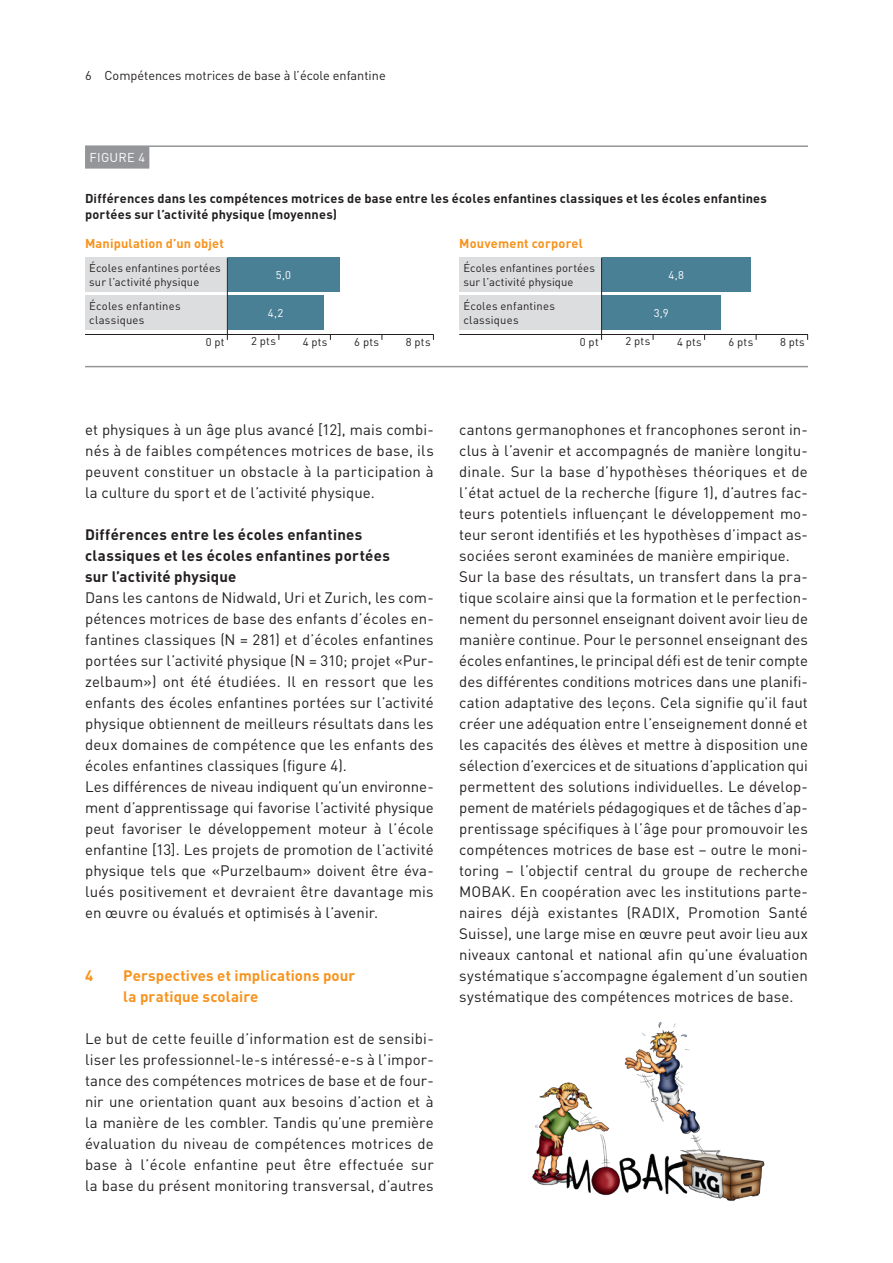
<style>
.page{position:relative;width:893px;height:1263px;background:#fff}
.page>*{position:absolute;margin:0;border:0;box-sizing:border-box;transform-origin:0 0}
.t1{font:15px/21px "DIN Pro";letter-spacing:.005em;color:#231f20;text-align:justify}
.t2{font:700 15px/21px "DIN Pro";letter-spacing:.02em;color:#231f20}
.t3{font:700 15px/21px "DIN Pro";letter-spacing:.01em;color:#f7931d}
.t4{font:700 12.75px/16.5px "DIN Pro";letter-spacing:.015em;color:#231f20}
.t5{font:12.75px "DIN Pro";color:#231f20}
.t6{font:700 12.75px "DIN Pro";letter-spacing:.015em;color:#f7931d}
.t7{font:12.75px "DIN Pro";letter-spacing:.02em;color:#fff}
.t8{font:11.25px/13.5px "DIN Pro";letter-spacing:.015em;color:#231f20}
.t9{font:11.25px "DIN Pro";color:#fff}
</style>
<div class="page">
<img style="left:532px;top:1022px;width:233px;height:179px">
<hr style="left:85px;top:145px;width:723px;height:2px;background:#939598">
<div style="left:85px;top:146px;width:64px;height:23px;background:#939598"></div>
<hr style="left:85px;top:366px;width:723px;height:1px;background:#939598">
<div style="left:601px;top:258px;width:150px;height:34px;background:#4a8096"></div>
<div style="left:459px;top:258px;width:143px;height:34px;background:#dcdddf"></div>
<div style="left:601px;top:296px;width:120px;height:34px;background:#4a8096"></div>
<div style="left:459px;top:296px;width:143px;height:34px;background:#dcdddf"></div>
<hr style="left:459px;top:334px;width:349px;height:1px;background:#231f20">
<hr style="left:601px;top:258px;width:1px;height:82px;background:#231f20">
<div style="left:227px;top:258px;width:113px;height:34px;background:#4a8096"></div>
<div style="left:85px;top:258px;width:142px;height:34px;background:#dcdddf"></div>
<div style="left:227px;top:296px;width:97px;height:34px;background:#4a8096"></div>
<div style="left:85px;top:296px;width:142px;height:34px;background:#dcdddf"></div>
<hr style="left:85px;top:334px;width:349px;height:1px;background:#231f20">
<hr style="left:227px;top:258px;width:1px;height:82px;background:#231f20">
<p class="t5" style="left:85px;top:66px;width:302px">6 Compétences motrices de base à l’école enfantine</p>
<p class="t7" style="left:89px;top:149px;width:57px">FIGURE 4</p>
<p class="t4" style="left:85px;top:189px;width:683px">Différences dans les compétences motrices de base entre les écoles enfantines classiques et les écoles enfantines portées sur l’activité physique (moyennes)</p>
<p class="t6" style="left:85px;top:235px;width:140px">Manipulation d’un objet</p>
<p class="t6" style="left:459px;top:235px;width:125px">Mouvement corporel</p>
<p class="t8" style="left:89px;top:261px;width:133px">Écoles enfantines portées sur l’activité physique</p>
<p class="t8" style="left:89px;top:299px;width:93px">Écoles enfantines classiques</p>
<p class="t9" style="left:276px;top:267px;width:17px">5,0</p>
<p class="t9" style="left:268px;top:305px;width:17px">4,2</p>
<p class="t8" style="left:463px;top:261px;width:133px">Écoles enfantines portées sur l’activité physique</p>
<p class="t8" style="left:463px;top:299px;width:93px">Écoles enfantines classiques</p>
<p class="t9" style="left:669px;top:267px;width:17px">4,8</p>
<p class="t9" style="left:654px;top:305px;width:16px">3,9</p>
<p class="t8" style="left:206px;top:335px;width:20px">0 pt</p>
<p class="t8" style="left:251px;top:334px;width:26px">2 pts</p>
<p class="t8" style="left:303px;top:335px;width:26px">4 pts</p>
<p class="t8" style="left:354px;top:335px;width:26px">6 pts</p>
<p class="t8" style="left:406px;top:335px;width:26px">8 pts</p>
<p class="t8" style="left:580px;top:335px;width:20px">0 pt</p>
<p class="t8" style="left:625px;top:334px;width:26px">2 pts</p>
<p class="t8" style="left:677px;top:335px;width:26px">4 pts</p>
<p class="t8" style="left:728px;top:335px;width:26px">6 pts</p>
<p class="t8" style="left:780px;top:335px;width:26px">8 pts</p>
<p class="t1" style="left:85px;top:418px;width:350px">et physiques à un âge plus avancé [12], mais combi&shy;nés à de faibles compétences motrices de base, ils peuvent constituer un obstacle à la participation à la culture du sport et de l’activité physique.</p>
<p class="t2" style="left:85px;top:523px;width:306px">Différences entre les écoles enfantines classiques et les écoles enfantines portées sur l’activité physique</p>
<p class="t1" style="left:85px;top:586px;width:350px;text-align:left">Dans les cantons de Nidwald, Uri et Zurich, les com&shy;pétences motrices de base des enfants d’écoles en&shy;fantines classiques (N = 281) et d’écoles enfantines portées sur l’activité physique (N = 310; projet «Pur&shy;zelbaum») ont été étudiées. Il en ressort que les enfants des écoles enfantines portées sur l’activité physique obtiennent de meilleurs résultats dans les deux domaines de compétence que les enfants des écoles enfantines classiques (figure 4).<br>Les différences de niveau indiquent qu’un environne&shy;ment d’apprentissage qui favorise l’activité physique peut favoriser le développement moteur à l’école enfantine [13]. Les projets de promotion de l’activité physique tels que «Purzelbaum» doivent être éva&shy;lués positivement et devraient être davantage mis en œuvre ou évalués et optimisés à l’avenir.</p>
<p class="t3" style="left:85px;top:964px;width:10px">4</p>
<p class="t3" style="left:123px;top:964px;width:234px">Perspectives et implications pour la pratique scolaire</p>
<p class="t1" style="left:85px;top:1027px;width:350px">Le but de cette feuille d’information est de sensibi&shy;liser les professionnel-le-s intéressé-e-s à l’impor&shy;tance des compétences motrices de base et de four&shy;nir une orientation quant aux besoins d’action et à la manière de les combler. Tandis qu’une première évaluation du niveau de compétences motrices de base à l’école enfantine peut être effectuée sur la base du présent monitoring transversal, d’autres</p>
<p class="t1" style="left:459px;top:418px;width:350px;text-align:left">cantons germanophones et francophones seront in&shy;clus à l’avenir et accompagnés de manière longitu&shy;dinale. Sur la base d’hypothèses théoriques et de l’état actuel de la recherche (figure 1), d’autres fac&shy;teurs potentiels influençant le développement mo&shy;teur seront identifiés et les hypothèses d’impact as&shy;sociées seront examinées de manière empirique.<br>Sur la base des résultats, un transfert dans la pra&shy;tique scolaire ainsi que la formation et le perfection&shy;nement du personnel enseignant doivent avoir lieu de manière continue. Pour le personnel enseignant des écoles enfantines, le principal défi est de tenir compte des différentes conditions motrices dans une planifi&shy;cation adaptative des leçons. Cela signifie qu’il faut créer une adéquation entre l’enseignement donné et les capacités des élèves et mettre à disposition une sélection d’exercices et de situations d’application qui permettent des solutions individuelles. Le dévelop&shy;pement de matériels pédagogiques et de tâches d’ap&shy;prentissage spécifiques à l’âge pour promouvoir les compétences motrices de base est – outre le moni&shy;toring – l’objectif central du groupe de recherche MOBAK. En coopération avec les institutions parte&shy;naires déjà existantes (RADIX, Promotion Santé Suisse), une large mise en œuvre peut avoir lieu aux niveaux cantonal et national afin qu’une évaluation systématique s’accompagne également d’un soutien systématique des compétences motrices de base.</p>
</div>
